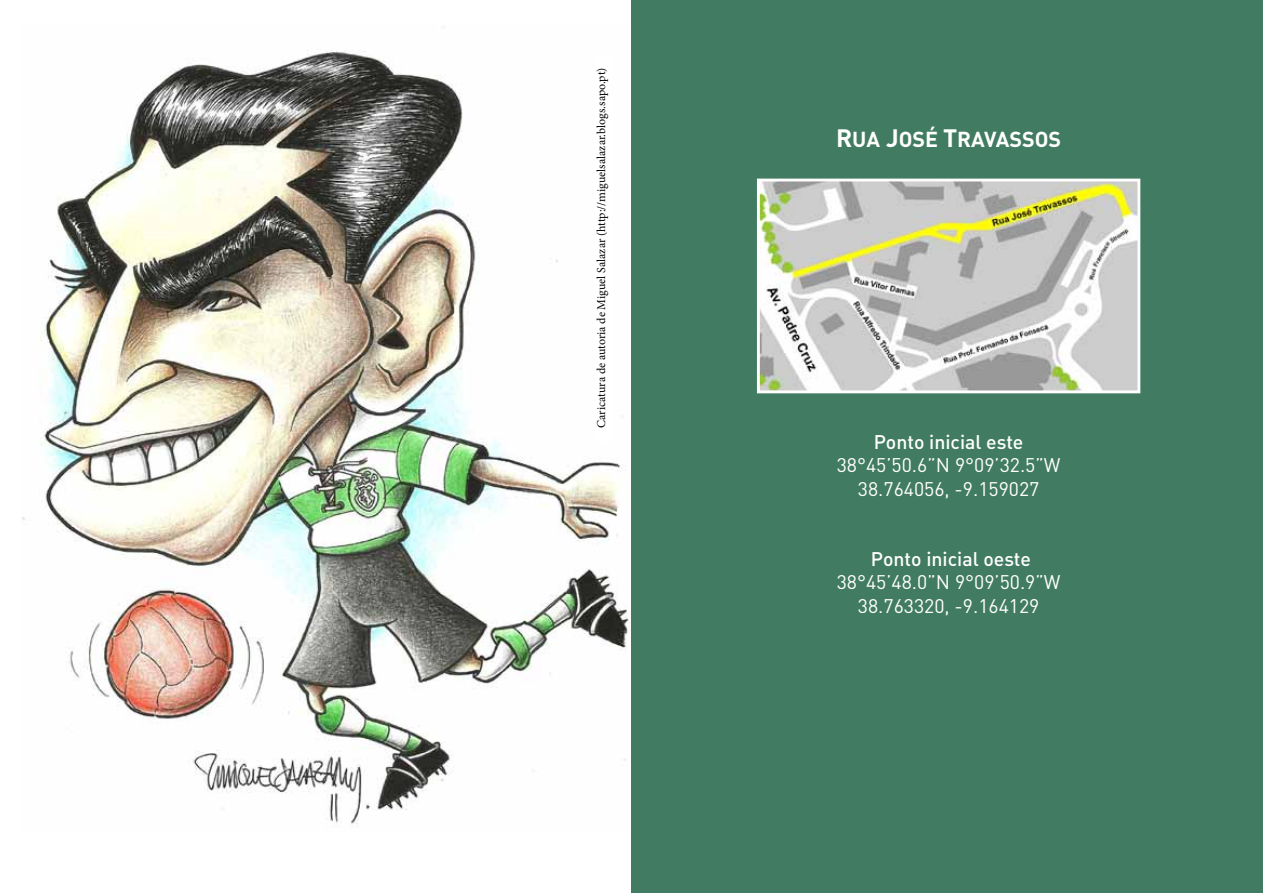
<style>
.page{position:relative;width:1263px;height:893px;background:#fff}
.page>*{position:absolute;margin:0;border:0;box-sizing:border-box;transform-origin:0 0}
.t1{font:21.45px "DIN Bold Alternate";color:#fff}
.t2{font:19.5px/23.4px "DIN";color:#fff;text-align:center}
.t3{font:19.5px "DIN Medium Alternate";color:#fff}
.t4{font:12px "Minion Pro";color:#000}
.s1{font-size:24.9px}
</style>
<div class="page">
<div style="left:631px;top:0;width:632px;height:893px;background:#417b61"></div>
<img style="left:761px;top:183px;width:375px;height:206px">
<div style="left:757px;top:179px;width:383px;height:214px;border:3px solid #fff"></div>
<img style="left:22px;top:50px;width:608px;height:777px">
<div style="left:595px;top:55px;width:15px;height:388px;background:#fff"></div>
<p class="t4" style="left:593px;top:428px;width:362px;rotate:-90deg">Caricatura de autoria de Miguel Salazar (http://miguelsalazar.blogs.sapo.pt)</p>
<p class="t1" style="left:836px;top:126px;width:227px"><span class="s1">R</span>UA <span class="s1">J</span>OSÉ <span class="s1">T</span>RAVASSOS</p>
<p class="t3" style="left:874px;top:429px;width:151px">Ponto inicial este</p>
<p class="t2" style="left:837px;top:453px;width:225px">38°45’50.6”N 9°09’32.5”W<br>38.764056, -9.159027</p>
<p class="t3" style="left:871px;top:546px;width:162px">Ponto inicial oeste</p>
<p class="t2" style="left:837px;top:570px;width:225px">38°45’48.0”N 9°09’50.9”W<br>38.763320, -9.164129</p>
</div>
